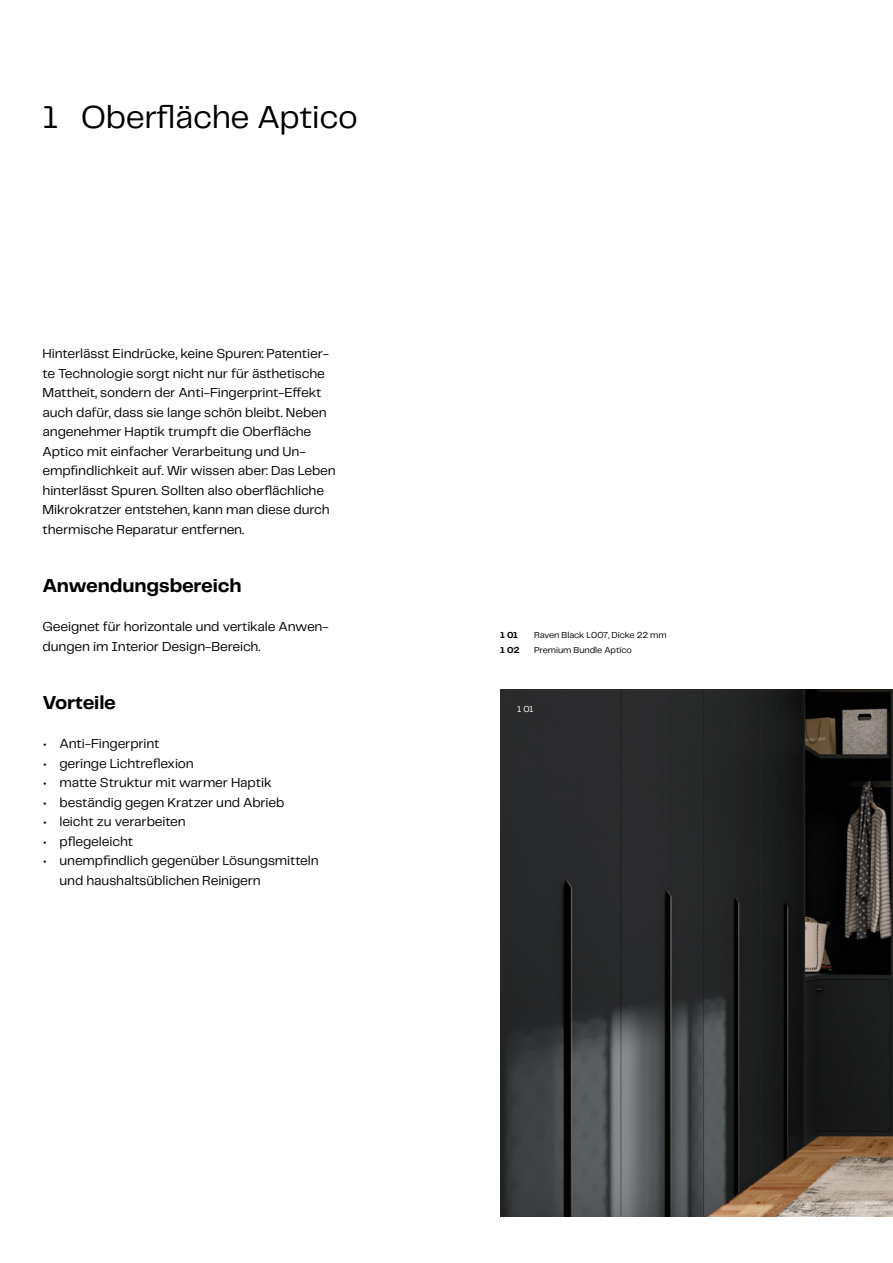
<style>
.page{position:relative;width:893px;height:1263px;background:#fff}
.page>*{position:absolute;margin:0;border:0;box-sizing:border-box;transform-origin:0 0}
.t1{font:33px "Telegraf";letter-spacing:-.015em;color:#000}
.t2{font:700 19.5px "Telegraf";letter-spacing:-.01em;color:#000}
.t3{font:13.5px/19.5px "Telegraf";letter-spacing:-.01em;color:#000}
.t4{font:9px "Telegraf";letter-spacing:-.01em;color:#000}
.t5{font:700 9px "Telegraf";color:#000}
.t6{font:9px "Telegraf";color:#fff}
</style>
<div class="page">
<img style="left:500px;top:689px;width:393px;height:527px">
<h1 class="t1" style="left:43px;top:94px;width:317px">1 Oberfläche Aptico</h1>
<p class="t3" style="left:43px;top:343px;width:295px">Hinterlässt Eindrücke, keine Spuren: Patentier&shy;te Technologie sorgt nicht nur für ästhetische Mattheit, sondern der Anti-Fingerprint-Effekt auch dafür, dass sie lange schön bleibt. Neben angenehmer Haptik trumpft die Oberfläche Aptico mit einfacher Verarbeitung und Un&shy;empfindlichkeit auf. Wir wissen aber: Das Leben hinterlässt Spuren. Sollten also oberflächliche Mikrokratzer entstehen, kann man diese durch thermische Reparatur entfernen.</p>
<h2 class="t2" style="left:43px;top:572px;width:200px">Anwendungsbereich</h2>
<p class="t3" style="left:43px;top:616px;width:288px">Geeignet für horizontale und vertikale Anwen&shy;dungen im Interior Design-Bereich.</p>
<h2 class="t2" style="left:43px;top:689px;width:75px">Vorteile</h2>
<p class="t3" style="left:43px;top:733px;width:119px">• Anti-Fingerprint</p>
<p class="t3" style="left:43px;top:753px;width:153px">• geringe Lichtreflexion</p>
<p class="t3" style="left:43px;top:772px;width:231px">• matte Struktur mit warmer Haptik</p>
<p class="t3" style="left:43px;top:792px;width:243px">• beständig gegen Kratzer und Abrieb</p>
<p class="t3" style="left:43px;top:811px;width:145px">• leicht zu verarbeiten</p>
<p class="t3" style="left:43px;top:831px;width:92px">• pflegeleicht</p>
<p class="t3" style="left:60px;top:850px;width:261px;text-indent:-17px">• unempfindlich gegenüber Lösungsmitteln und haushaltsüblichen Reinigern</p>
<p class="t5" style="left:500px;top:629px;width:19px">1 01</p>
<p class="t4" style="left:534px;top:629px;width:134px">Raven Black L007, Dicke 22 mm</p>
<p class="t5" style="left:500px;top:644px;width:21px">1 02</p>
<p class="t4" style="left:534px;top:644px;width:99px">Premium Bundle Aptico</p>
<p class="t6" style="left:517px;top:703px;width:18px">1 01</p>
</div>
